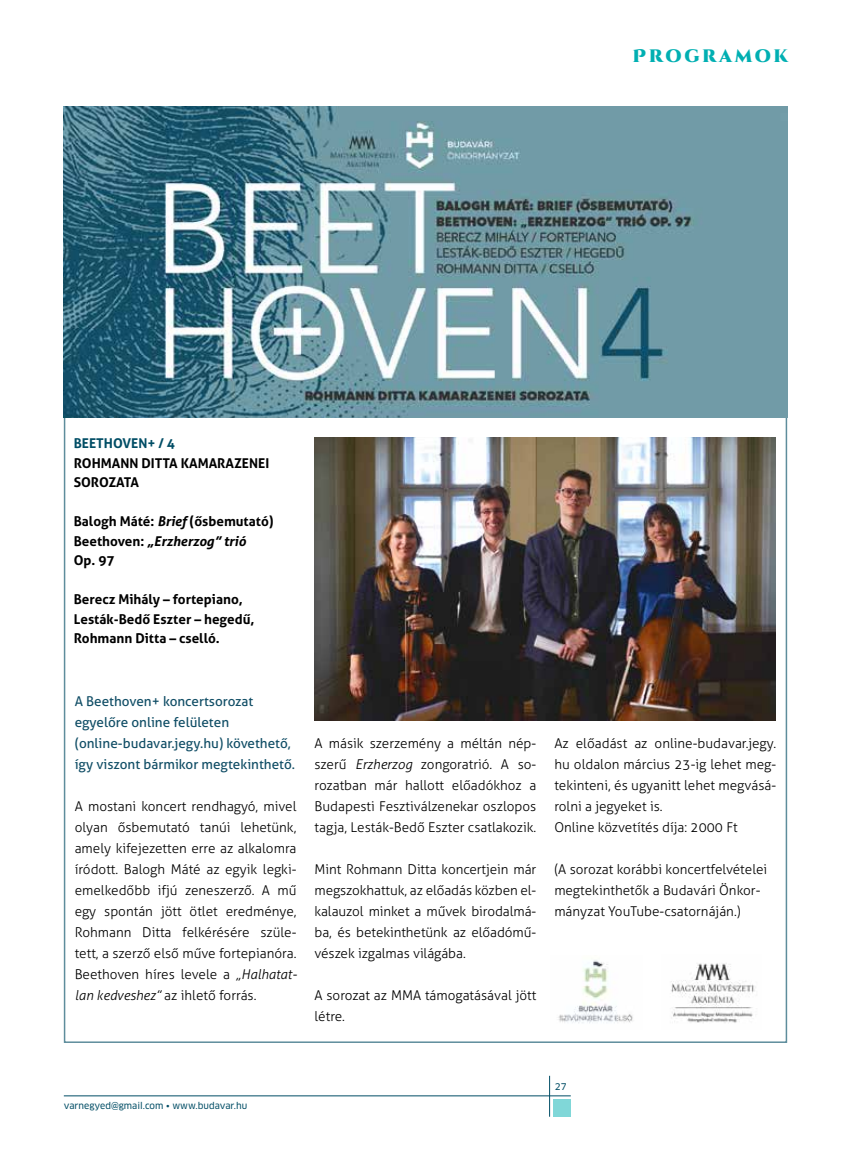
<style>
.page{position:relative;width:851px;height:1149px;background:#fff}
.page>*{position:absolute;margin:0;border:0;box-sizing:border-box;transform-origin:0 0}
.t1{font:900 18px "Cinzel Decorative";letter-spacing:.145em;color:#00afb2}
.t2{font:300 13.5px/21px "Aller";color:#000;text-align:justify}
.t3{font:700 13.5px/19.5px "Aller";color:#000}
.t4{font:13.5px/21px "Aller";color:#114e66}
.t5{font:700 13.5px "Aller";color:#004d65}
.t6{font:9px "Clan Pro News";color:#004d65}
.s1{font-style:italic}
</style>
<div class="page">
<hr style="left:549px;top:1075px;width:1px;height:41px;background:#004d65">
<hr style="left:64px;top:1095px;width:506px;height:1px;background:#004d65">
<div style="left:553px;top:1099px;width:17px;height:17px;background:#80d7d8"></div>
<img style="left:64px;top:106px;width:723px;height:311px">
<img style="left:558px;top:960px;width:75px;height:63px">
<img style="left:671px;top:963px;width:85px;height:60px">
<img style="left:314px;top:437px;width:461px;height:283px">
<h1 class="t1" style="left:632px;top:45px;width:157px">PROGRAMOK</h1>
<p class="t5" style="left:74px;top:435px;width:103px">BEETHOVEN+ / 4</p>
<p class="t3" style="left:74px;top:453px;width:197px">ROHMANN DITTA KAMARAZENEI<br>SOROZATA</p>
<p class="t3" style="left:74px;top:511px;width:201px">Balogh Máté: <span class="s1">Brief</span> (ősbemutató)<br>Beethoven: <span class="s1">„Erzherzog” trió<br></span>Op. 97</p>
<p class="t3" style="left:74px;top:589px;width:182px">Berecz Mihály – fortepiano,<br>Lesták-Bedő Eszter – hegedű,<br>Rohmann Ditta – cselló.</p>
<p class="t4" style="left:75px;top:690px;width:222px">A Beethoven+ koncertsorozat egyelőre online felületen (online-budavar.jegy.hu) követhető, így viszont bármikor megtekinthető.</p>
<p class="t2" style="left:75px;top:795px;width:224px">A mostani koncert rendhagyó, mivel olyan ősbemutató tanúi lehetünk, amely kifejezetten erre az alkalomra íródott. Balogh Máté az egyik legki&shy;emelkedőbb ifjú zeneszerző. A mű egy spontán jött ötlet eredménye, Rohmann Ditta felkérésére szüle&shy;tett, a szerző első műve fortepianóra.<br>Beethoven híres levele a <span class="s1">„Halhatat&shy;lan kedveshez”</span> az ihlető forrás.</p>
<p class="t2" style="left:314px;top:732px;width:223px">A másik szerzemény a méltán nép&shy;szerű <span class="s1">Erzherzog</span> zongoratrió. A so&shy;rozatban már hallott előadókhoz a Budapesti Fesztiválzenekar oszlopos tagja, Lesták-Bedő Eszter csatlakozik.</p>
<p class="t2" style="left:314px;top:858px;width:223px">Mint Rohmann Ditta koncertjein már megszokhattuk, az előadás közben el&shy;kalauzol minket a művek birodalmá&shy;ba, és betekinthetünk az előadómű&shy;vészek izgalmas világába.</p>
<p class="t2" style="left:314px;top:984px;width:223px">A sorozat az MMA támogatásával jött létre.</p>
<p class="t2" style="left:554px;top:732px;width:223px;text-align:left">Az előadást az online-budavar.jegy. hu oldalon március 23-ig lehet meg&shy;tekinteni, és ugyanitt lehet megvásá&shy;rolni a jegyeket is.<br>Online közvetítés díja: 2000 Ft</p>
<p class="t2" style="left:554px;top:858px;width:214px;text-align:left">(A sorozat korábbi koncertfelvételei megtekinthetők a Budavári Önkor&shy;mányzat YouTube-csatornáján.)</p>
<p class="t6" style="left:64px;top:1099px;width:185px">varnegyed@gmail.com • www.budavar.hu</p>
<p class="t6" style="left:555px;top:1080px;width:13px">27</p>
</div>
